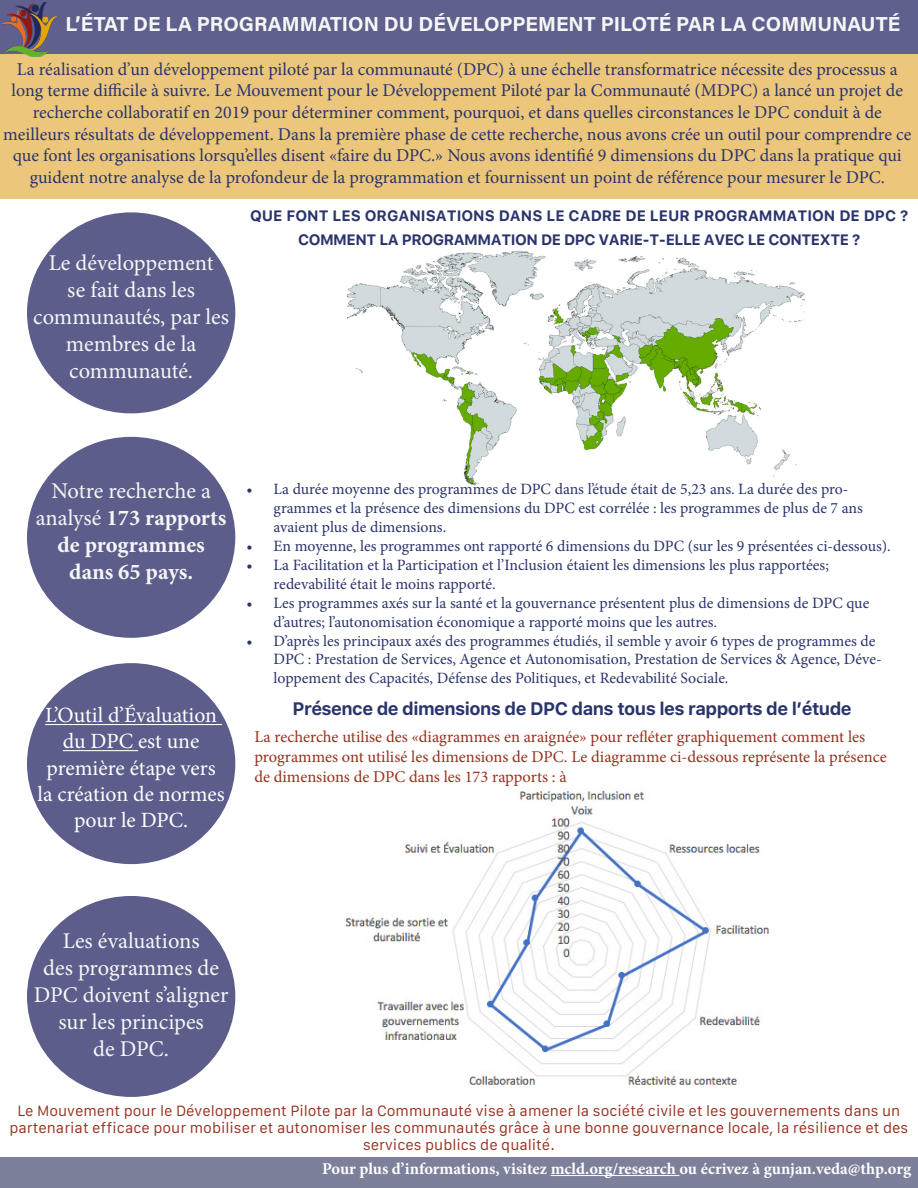
<style>
.page{position:relative;width:918px;height:1188px;background:#fff}
.page>*{position:absolute;margin:0;border:0;box-sizing:border-box;transform-origin:0 0}
.t1{font:22.5px/27px "Minion Pro";color:#f6f6f6;text-align:center}
.t2{font:700 22.5px/27px "Minion Pro";color:#f6f6f6;text-align:center}
.t3{font:21.75px/26.1px "Minion Pro";color:#fff;text-align:center}
.t4{font:20.25px "Acumin Variable Concept";color:#f6f6f6}
.t5{font:18px/21.6px "Minion Pro";color:#2a346c;text-align:center}
.t6{font:700 18px "Galvji";letter-spacing:-.03em;color:#2a346c}
.t7{font:16.5px/19.8px "Minion Pro";color:#98311e}
.t8{font:700 16.5px "Minion Pro";color:#fff}
.t9{font:15.75px/18.9px "Minion Pro";color:#2a346c}
.t10{font:700 15px "Galvji";color:#2a346c}
.t11{font:700 15px "Galvji";letter-spacing:-.03em;color:#2a346c}
.t12{font:14.25px/17.1px "Galvji";color:#98311e;text-align:center}
.s1{font-weight:400}
</style>
<div class="page">
<img style="left:345px;top:790px;width:425px;height:295px">
<div style="left:0;top:1157px;width:918px;height:31px;background:#7c809b"></div>
<div style="left:0;top:54px;width:918px;height:145px;background:#ecc67b"></div>
<div style="left:0;top:0;width:918px;height:54px;background:#5f608d"></div>
<hr style="left:551px;top:1175px;width:128px;height:1px;background:#fff">
<img style="left:348px;top:250px;width:457px;height:236px">
<div style="left:27px;top:212px;width:208px;height:201px;background:#5c5d8b;border-radius:50%"></div>
<div style="left:27px;top:437px;width:208px;height:201px;background:#5c5d8b;border-radius:50%"></div>
<div style="left:27px;top:663px;width:208px;height:201px;background:#5c5d8b;border-radius:50%"></div>
<div style="left:27px;top:896px;width:208px;height:201px;background:#5c5d8b;border-radius:50%"></div>
<hr style="left:45px;top:724px;width:177px;height:1px;background:#fff">
<hr style="left:63px;top:750px;width:75px;height:1px;background:#fff">
<img style="left:3px;top:2px;width:55px;height:55px">
<p class="t4" style="left:65px;top:10px;width:836px">L’ÉTAT DE LA PROGRAMMATION DU DÉVELOPPEMENT PILOTÉ PAR LA COMMUNAUTÉ</p>
<p class="t5" style="left:3px;top:58px;width:910px">La réalisation d’un développement piloté par la communauté (DPC) à une échelle transformatrice nécessite des processus a long terme difficile à suivre. Le Mouvement pour le Développement Piloté par la Communauté (MDPC) a lancé un projet de recherche collaboratif en 2019 pour déterminer comment, pourquoi, et dans quelles circonstances le DPC conduit à de meilleurs résultats de développement. Dans la première phase de cette recherche, nous avons crée un outil pour comprendre ce que font les organisations lorsqu’elles disent «faire du DPC.» Nous avons identifié 9 dimensions du DPC dans la pratique qui guident notre analyse de la profondeur de la programmation et fournissent un point de référence pour mesurer le DPC.</p>
<p class="t10" style="left:250px;top:207px;width:660px">QUE FONT LES ORGANISATIONS DANS LE CADRE DE LEUR PROGRAMMATION DE DPC ?</p>
<h1 class="t1" style="left:33px;top:249px;width:197px">Le développement<br>se fait dans les communautés, par les membres de la communauté.</h1>
<p class="t11" style="left:298px;top:231px;width:564px">COMMENT LA PROGRAMMATION DE DPC VARIE-T-ELLE AVEC LE CONTEXTE ?</p>
<h1 class="t2" style="left:36px;top:477px;width:192px"><span class="s1">Notre recherche a analysé</span> 173 rapports de programmes dans 65 pays.</h1>
<h2 class="t3" style="left:38px;top:702px;width:189px">L’Outil d’Évaluation du DPC est une première étape vers la création de normes pour le DPC.</h2>
<p class="t9" style="left:274px;top:480px;width:591px;text-indent:-27px">• La durée moyenne des programmes de DPC dans l’étude était de 5,23 ans. La durée des pro&shy;grammes et la présence des dimensions du DPC est corrélée : les programmes de plus de 7 ans avaient plus de dimensions.</p>
<p class="t9" style="left:247px;top:537px;width:646px">• En moyenne, les programmes ont rapporté 6 dimensions du DPC (sur les 9 présentées ci-dessous).</p>
<p class="t9" style="left:274px;top:556px;width:557px;text-indent:-27px">• La Facilitation et la Participation et l’Inclusion étaient les dimensions les plus rapportées; redevabilité était le moins rapporté.</p>
<p class="t9" style="left:274px;top:593px;width:597px;text-indent:-27px">• Les programmes axés sur la santé et la gouvernance présentent plus de dimensions de DPC que d’autres; l’autonomisation économique a rapporté moins que les autres.</p>
<p class="t9" style="left:274px;top:631px;width:610px;text-indent:-27px">• D’après les principaux axés des programmes étudiés, il semble y avoir 6 types de programmes de<br>DPC : Prestation de Services, Agence et Autonomisation, Prestation de Services &amp; Agence, Déve&shy;loppement des Capacités, Défense des Politiques, et Redevabilité Sociale.</p>
<p class="t6" style="left:292px;top:698px;width:561px">Présence de dimensions de DPC dans tous les rapports de l’étude</p>
<p class="t7" style="left:254px;top:727px;width:634px">La recherche utilise des «diagrammes en araignée» pour refléter graphiquement comment les programmes ont utilisé les dimensions de DPC. Le diagramme ci-dessous représente la présence de dimensions de DPC dans les 173 rapports : à</p>
<h1 class="t1" style="left:34px;top:927px;width:196px">Les évaluations<br>des programmes de<br>DPC doivent s’aligner sur les principes<br>de DPC.</h1>
<p class="t12" style="left:9px;top:1103px;width:901px">Le Mouvement pour le Développement Pilote par la Communauté vise à amener la société civile et les gouvernements dans un partenariat efficace pour mobiliser et autonomiser les communautés grâce à une bonne gouvernance locale, la résilience et des services publics de qualité.</p>
<p class="t8" style="left:322px;top:1157px;width:591px">Pour plus d’informations, visitez mcld.org/research ou écrivez à gunjan.veda@thp.org</p>
</div>
